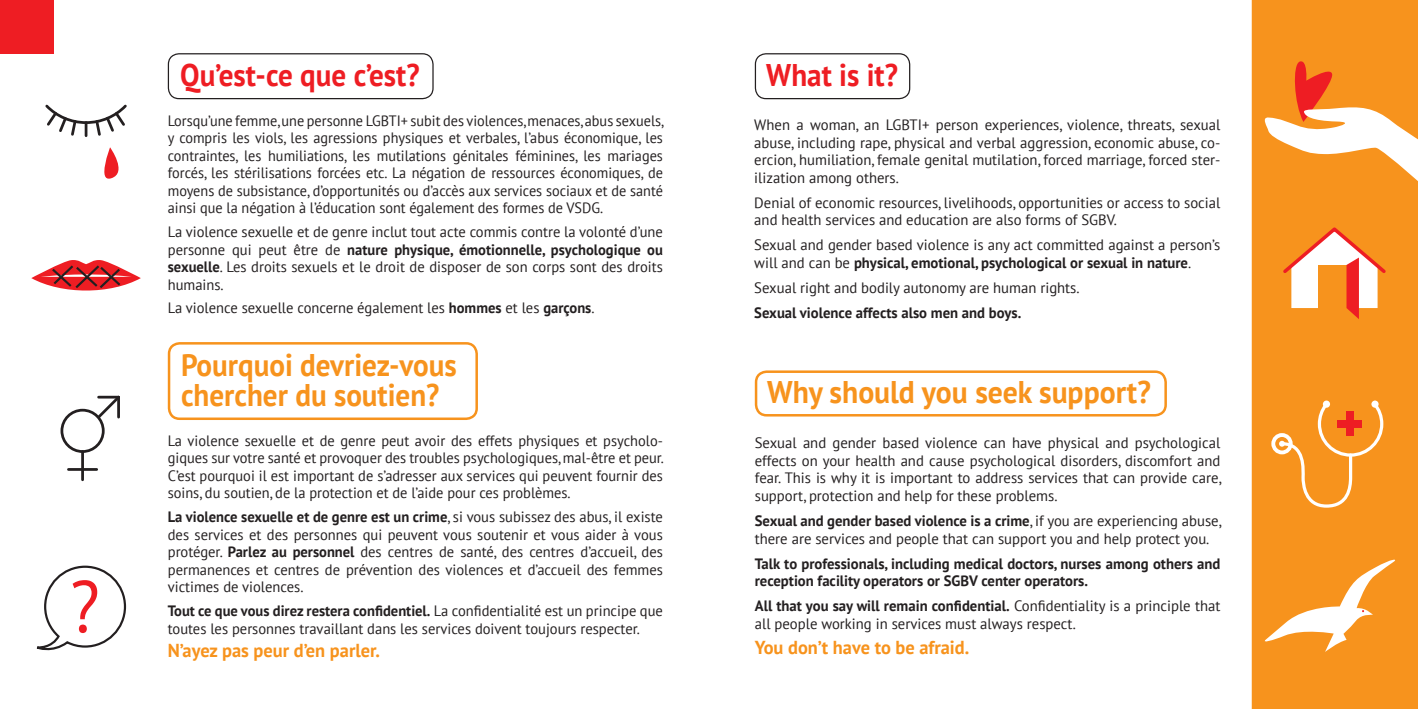
<style>
.page{position:relative;width:1418px;height:709px;background:#fff}
.page>*{position:absolute;margin:0;border:0;box-sizing:border-box;transform-origin:0 0}
.t1{font:73.12px "PT Sans";color:#ee1d23;scale:.93 1}
.t2{font:700 31.25px/30px "PT Sans";color:#f7931d;scale:.93 1}
.t3{font:700 31.25px "PT Sans";color:#ee1d23;scale:.93 1}
.t4{font:700 31.25px "PT Sans";color:#f7931d;scale:.95 1}
.t5{font:700 18.75px "PT Sans";color:#f7931d}
.t6{font:15px/17.5px "PT Sans";color:#231f20}
.t7{font:15px/17.5px "PT Sans";color:#231f20;text-align:justify;scale:.95 1}
.t8{font:15px/17.5px "PT Sans";color:#231f20;text-align:justify;scale:.96 1}
.t9{font:700 15px/17.5px "PT Sans";color:#231f20}
.s1{font-weight:700}
</style>
<div class="page">
<div style="left:1251px;top:0;width:166px;height:709px;background:#f7931d"></div>
<div style="left:754px;top:53px;width:156px;height:46px;border:1px solid #231f20;border-radius:11px"></div>
<div style="left:754px;top:370px;width:412px;height:46px;border:2px solid #f7931d;border-radius:11px"></div>
<div style="left:0;top:0;width:53px;height:53px;background:#ee1d23"></div>
<div style="left:1256px;top:35px;width:161px;height:174px;background:#f7931d"></div>
<svg style="left:1264px;top:61px;width:153px;height:120px"></svg>
<svg style="left:45px;top:104px;width:82px;height:33px"></svg>
<svg style="left:104px;top:147px;width:15px;height:32px"></svg>
<svg style="left:31px;top:260px;width:110px;height:31px"></svg>
<div style="left:60px;top:409px;width:45px;height:44px;border:3px solid #231f20;border-radius:50%"></div>
<hr style="left:81px;top:451px;width:3px;height:29px;background:#231f20">
<svg style="left:95px;top:395px;width:25px;height:26px"></svg>
<hr style="left:68px;top:468px;width:29px;height:3px;background:#231f20">
<hr style="left:117px;top:397px;width:3px;height:20px;background:#231f20">
<hr style="left:99px;top:396px;width:20px;height:2px;background:#231f20">
<svg style="left:36px;top:565px;width:91px;height:86px"></svg>
<div style="left:1258px;top:551px;width:153px;height:145px;background:#f7931d"></div>
<svg style="left:1264px;top:559px;width:132px;height:93px"></svg>
<div style="left:1261px;top:381px;width:156px;height:134px;background:#f7931d"></div>
<div style="left:1271px;top:433px;width:21px;height:21px;border:4px solid #fff;border-radius:50%"></div>
<svg style="left:1278px;top:400px;width:106px;height:108px"></svg>
<div style="left:1346px;top:412px;width:7px;height:24px;background:#ee1d23"></div>
<div style="left:1337px;top:420px;width:24px;height:7px;background:#ee1d23"></div>
<div style="left:1269px;top:212px;width:135px;height:120px;background:#f7931d"></div>
<svg style="left:1283px;top:227px;width:103px;height:92px"></svg>
<div style="left:168px;top:53px;width:265px;height:46px;border:1px solid #231f20;border-radius:11px"></div>
<div style="left:168px;top:342px;width:310px;height:78px;border:2px solid #f7931d;border-radius:11px"></div>
<p class="t1" style="left:70px;top:559px;width:33px">?</p>
<p class="t3" style="left:180px;top:54px;width:259px">Qu’est-ce que c’est?</p>
<p class="t7" style="left:168px;top:111px;width:524px">Lorsqu’une femme, une personne LGBTI+ subit des violences, menaces, abus sexuels, y compris les viols, les agressions physiques et verbales, l’abus économique, les contraintes, les humiliations, les mutilations génitales féminines, les mariages forcés, les stérilisations forcées etc. La négation de ressources économiques, de moyens de subsistance, d’opportunités ou d’accès aux services sociaux et de santé ainsi que la négation à l’éducation sont également des formes de VSDG.</p>
<p class="t6" style="left:168px;top:223px;width:496px;text-align:justify">La violence sexuelle et de genre inclut tout acte commis contre la volonté d’une personne qui peut être de <span class="s1">nature physique, émotionnelle, psychologique ou sexuelle</span>. Les droits sexuels et le droit de disposer de son corps sont des droits humains.</p>
<p class="t6" style="left:168px;top:299px;width:428px">La violence sexuelle concerne également les <span class="s1">hommes</span> et les <span class="s1">garçons</span>.</p>
<p class="t2" style="left:181px;top:349px;width:298px">Pourquoi devriez-vous chercher du soutien?</p>
<p class="t8" style="left:168px;top:431px;width:518px">La violence sexuelle et de genre peut avoir des effets physiques et psycholo&shy;giques sur votre santé et provoquer des troubles psychologiques, mal-être et peur.<br>C’est pourquoi il est important de s’adresser aux services qui peuvent fournir des soins, du soutien, de la protection et de l’aide pour ces problèmes.</p>
<p class="t6" style="left:168px;top:508px;width:496px;text-align:justify"><span class="s1">La violence sexuelle et de genre est un crime</span>, si vous subissez des abus, il existe des services et des personnes qui peuvent vous soutenir et vous aider à vous protéger. <span class="s1">Parlez au personnel</span> des centres de santé, des centres d’accueil, des permanences et centres de prévention des violences et d’accueil des femmes victimes de violences.</p>
<p class="t6" style="left:168px;top:601px;width:496px"><span class="s1">Tout ce que vous direz restera confidentiel.</span> La confidentialité est un principe que toutes les personnes travaillant dans les services doivent toujours respecter.</p>
<p class="t5" style="left:168px;top:638px;width:214px">N’ayez pas peur d’en parler.</p>
<p class="t3" style="left:766px;top:54px;width:143px">What is it?</p>
<p class="t6" style="left:754px;top:116px;width:467px;text-align:justify">When a woman, an LGBTI+ person experiences, violence, threats, sexual abuse, including rape, physical and verbal aggression, economic abuse, co&shy;ercion, humiliation, female genital mutilation, forced marriage, forced ster&shy;ilization among others.</p>
<p class="t6" style="left:754px;top:193px;width:467px">Denial of economic resources, livelihoods, opportunities or access to social and health services and education are also forms of SGBV.</p>
<p class="t6" style="left:754px;top:236px;width:467px">Sexual and gender based violence is any act committed against a person’s will and can be <span class="s1">physical, emotional, psychological or sexual in nature</span>.</p>
<p class="t6" style="left:754px;top:278px;width:327px">Sexual right and bodily autonomy are human rights.</p>
<p class="t9" style="left:754px;top:303px;width:268px">Sexual violence affects also men and boys.</p>
<p class="t4" style="left:767px;top:371px;width:405px">Why should you seek support?</p>
<p class="t6" style="left:754px;top:434px;width:468px;text-align:justify">Sexual and gender based violence can have physical and psychological effects on your health and cause psychological disorders, discomfort and fear. This is why it is important to address services that can provide care, support, protection and help for these problems.</p>
<p class="t6" style="left:754px;top:511px;width:468px"><span class="s1">Sexual and gender based violence is a crime</span>, if you are experiencing abuse, there are services and people that can support you and help protect you.</p>
<p class="t9" style="left:754px;top:554px;width:467px">Talk to professionals, including medical doctors, nurses among others and reception facility operators or SGBV center operators.</p>
<p class="t6" style="left:754px;top:596px;width:467px"><span class="s1">All that you say will remain confidential.</span> Confidentiality is a principle that all people working in services must always respect.</p>
<p class="t5" style="left:754px;top:634px;width:216px">You don’t have to be afraid.</p>
</div>
